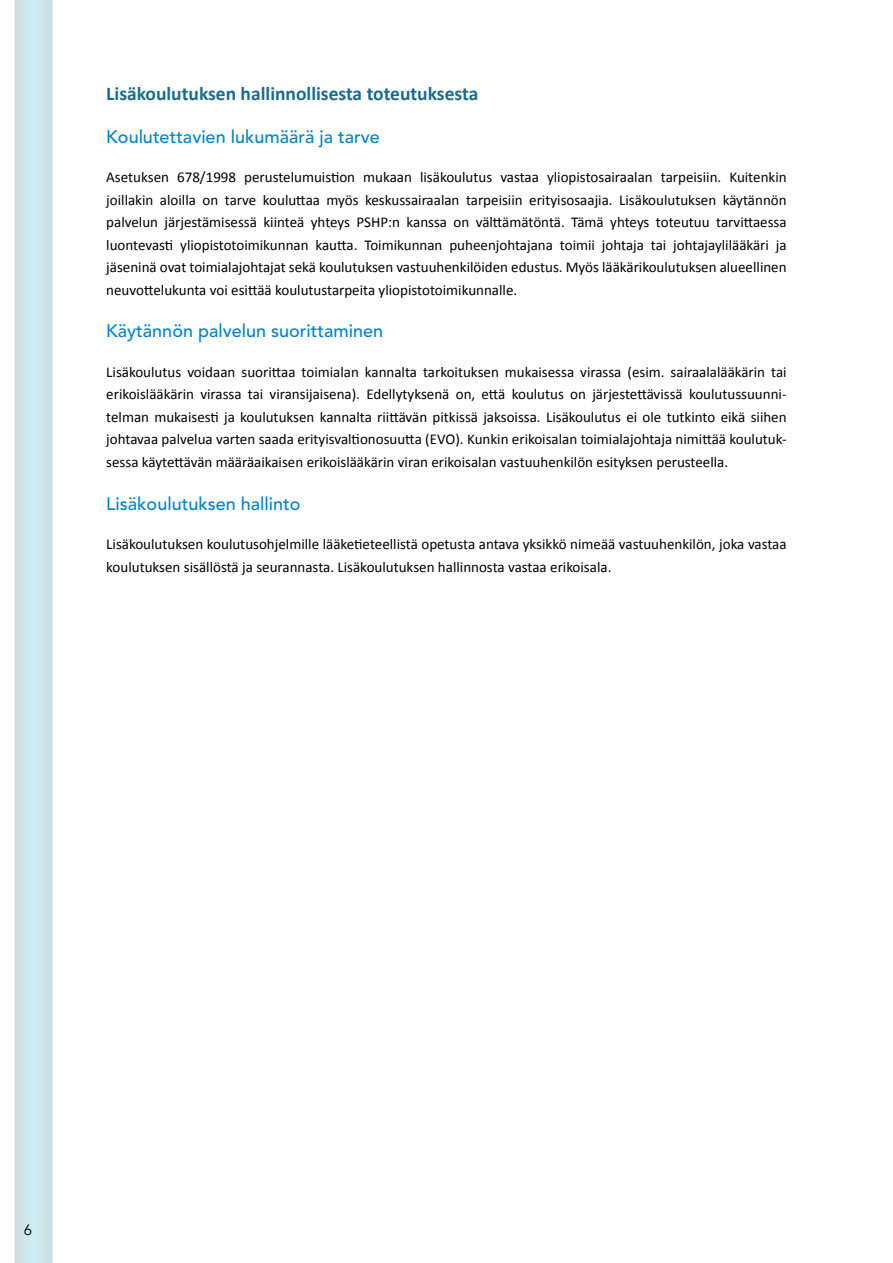
<style>
.page{position:relative;width:893px;height:1263px;background:#fff}
.page>*{position:absolute;margin:0;border:0;box-sizing:border-box;transform-origin:0 0}
.t1{font:700 19.5px "Calibri";color:#1a6b8e}
.t2{font:500 18px "Avenir LT Std";color:#0084c8}
.t3{font:15px/22.5px "Calibri";color:#000;text-align:justify}
.t4{font:15px "Avenir LT Std";color:#000}
</style>
<div class="page">
<div style="left:13px;top:0;width:40px;height:1263px;background:#cde7ec"></div>
<h1 class="t1" style="left:106px;top:81px;width:373px">Lisäkoulutuksen hallinnollisesta toteutuksesta</h1>
<p class="t2" style="left:106px;top:126px;width:275px">Koulutettavien lukumäärä ja tarve</p>
<p class="t3" style="left:106px;top:166px;width:682px">Asetuksen 678/1998 perustelumuistion mukaan lisäkoulutus vastaa yliopistosairaalan tarpeisiin. Kuitenkin joillakin aloilla on tarve kouluttaa myös keskussairaalan tarpeisiin erityisosaajia. Lisäkoulutuksen käytännön palvelun järjestämisessä kiinteä yhteys PSHP:n kanssa on välttämätöntä. Tämä yhteys toteutuu tarvittaessa luontevasti yliopistotoimikunnan kautta. Toimikunnan puheenjohtajana toimii johtaja tai johtajaylilääkäri ja jäseninä ovat toimialajohtajat sekä koulutuksen vastuuhenkilöiden edustus. Myös lääkärikoulutuksen alueellinen neuvottelukunta voi esittää koulutustarpeita yliopistotoimikunnalle.</p>
<p class="t2" style="left:106px;top:321px;width:278px">Käytännön palvelun suorittaminen</p>
<p class="t3" style="left:106px;top:361px;width:682px">Lisäkoulutus voidaan suorittaa toimialan kannalta tarkoituksen mukaisessa virassa (esim. sairaalalääkärin tai erikoislääkärin virassa tai viransijaisena). Edellytyksenä on, että koulutus on järjestettävissä koulutussuunni&shy;telman mukaisesti ja koulutuksen kannalta riittävän pitkissä jaksoissa. Lisäkoulutus ei ole tutkinto eikä siihen johtavaa palvelua varten saada erityisvaltionosuutta (EVO). Kunkin erikoisalan toimialajohtaja nimittää koulutuk&shy;sessa käytettävän määräaikaisen erikoislääkärin viran erikoisalan vastuuhenkilön esityksen perusteella.</p>
<p class="t2" style="left:106px;top:493px;width:196px">Lisäkoulutuksen hallinto</p>
<p class="t3" style="left:106px;top:533px;width:682px">Lisäkoulutuksen koulutusohjelmille lääketieteellistä opetusta antava yksikkö nimeää vastuuhenkilön, joka vastaa koulutuksen sisällöstä ja seurannasta. Lisäkoulutuksen hallinnosta vastaa erikoisala.</p>
<p class="t4" style="left:24px;top:1221px;width:10px">6</p>
</div>
